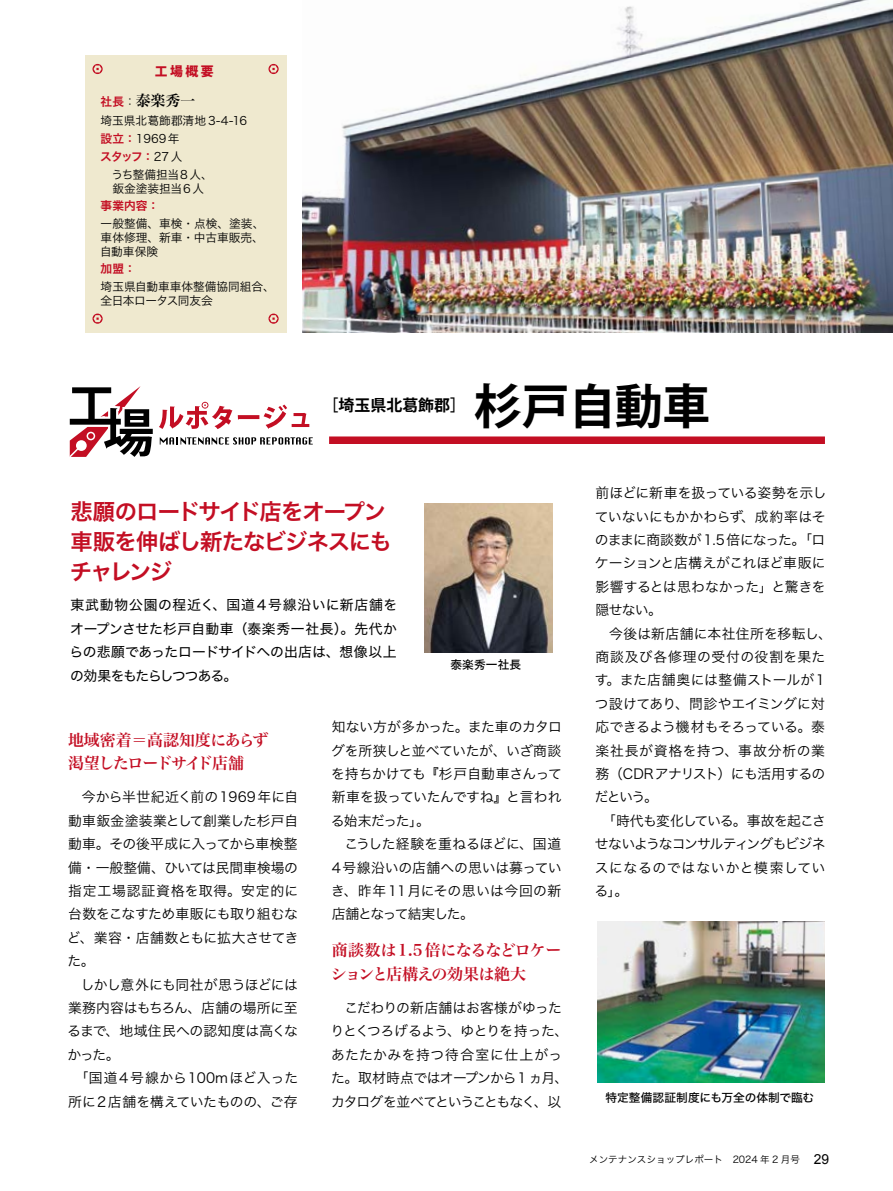
<style>
.page{position:relative;width:893px;height:1191px;background:#fff}
.page>*{position:absolute;margin:0;border:0;box-sizing:border-box;transform-origin:0 0}
.t1{font:700 47.85px "Koz Go Pro";letter-spacing:-.015em;color:#000}
.t2{font:22.35px/29.7px "Hira Kaku Pro W6";letter-spacing:-.055em;color:#c30e23}
.t3{font:15.9px/23.4px "Hira Min Pro N W6";letter-spacing:-.045em;color:#c30e23}
.t4{font:700 15.9px "Koz Go Pro";color:#000}
.t5{font:14.85px "Hira Min Pro N W6";color:#000}
.t6{font:13.8px/23.4px "Hira Kaku Pro W3";letter-spacing:-.005em;color:#000}
.t7{font:13.8px/23.4px "Hira Kaku Pro W3";letter-spacing:-.03em;color:#000}
.t8{font:13.8px/23.4px "Hiragino Sans W4";letter-spacing:-.015em;color:#000;text-align:justify}
.t9{font:800 12.9px "Koz Go Pro";color:#c30e23}
.t10{font:11.7px/13.6px "Hira Kaku Pro W3";color:#000}
.t11{font:11.7px "Hiragino Sans W5";letter-spacing:.01em;color:#000}
.t12{font:11.7px "Hira Kaku Pro W6";color:#c30e23}
.t13{font:9.6px "Hira Kaku Pro N W3";color:#000}
.s1{font-family:"Hira Kaku Pro W6";font-size:11.7px;color:#c30e23}
.s2{font-family:"Hira Kaku Pro W3";font-size:11.7px}
.s3{font-family:"Hira Kaku Pro W6";color:#c30e23}
.s4{font-family:"Hira Kaku Pro W3";color:#000}
.s5{font-family:"Arial";font-size:13.8px}
</style>
<div class="page">
<img style="left:302px;top:0;width:591px;height:333px">
<div style="left:329px;top:436px;width:496px;height:8px;background:#c30e23"></div>
<svg style="left:69px;top:386px;width:244px;height:71px"></svg>
<div style="left:76px;top:440px;width:11px;height:11px;background:#fff;border-radius:50%"></div>
<div style="left:87px;top:432px;width:8px;height:8px;border:2px solid #fff;border-radius:50%"></div>
<div style="left:85px;top:56px;width:201px;height:277px;background:#efe9cf"></div>
<svg style="left:92px;top:64px;width:11px;height:10px"></svg>
<svg style="left:268px;top:64px;width:11px;height:10px"></svg>
<svg style="left:92px;top:313px;width:11px;height:11px"></svg>
<svg style="left:268px;top:313px;width:11px;height:11px"></svg>
<img style="left:425px;top:503px;width:127px;height:149px">
<img style="left:598px;top:922px;width:226px;height:160px">
<p class="t9" style="left:155px;top:63px;width:61px">工場概要</p>
<p class="t5" style="left:101px;top:87px;width:96px"><span class="s1">社長</span><span class="s2">：</span>泰楽秀一</p>
<p class="t10" style="left:101px;top:111px;width:148px;line-height:17.9px">埼玉県北葛飾郡清地3-4-16<span class="s3">設立：</span>1969年</p>
<p class="t12" style="left:100px;top:146px;width:84px">スタッフ：<span class="s4">27 人</span></p>
<p class="t10" style="left:101px;top:167px;width:114px">　うち整備担当8人、　鈑金塗装担当6人</p>
<p class="t12" style="left:101px;top:195px;width:60px">事業内容：</p>
<p class="t10" style="left:100px;top:216px;width:166px;text-align:justify">一般整備、車検・点検、塗装、車体修理、新車・中古車販売、自動車保険</p>
<p class="t12" style="left:101px;top:258px;width:37px">加盟：</p>
<p class="t10" style="left:101px;top:279px;width:176px">埼玉県自動車車体整備協同組合、全日本ロータス同友会</p>
<h1 class="t1" style="left:474px;top:375px;width:238px">杉戸自動車</h1>
<p class="t4" style="left:323px;top:395px;width:153px">［埼玉県北葛飾郡］　</p>
<h2 class="t2" style="left:70px;top:496px;width:323px">悲願のロードサイド店をオープン車販を伸ばし新たなビジネスにもチャレンジ</h2>
<p class="t8" style="left:70px;top:592px;width:329px">東武動物公園の程近く、国道４号線沿いに新店舗をオープンさせた杉戸自動車（泰楽秀一社長）。先代からの悲願であったロードサイドへの出店は、想像以上の効果をもたらしつつある。</p>
<p class="t11" style="left:450px;top:654px;width:72px">泰楽秀一社長</p>
<p class="t3" style="left:68px;top:727px;width:202px">地域密着＝高認知度にあらず渇望したロードサイド店舗</p>
<p class="t6" style="left:67px;top:784px;width:233px">　今から半世紀近く前の1969年に自動車鈑金塗装業として創業した杉戸自動車。その後平成に入ってから車検整備・一般整備、ひいては民間車検場の指定工場認証資格を取得。安定的に台数をこなすため車販にも取り組むなど、業容・店舗数ともに拡大させてきた。<br>　しかし意外にも同社が思うほどには業務内容はもちろん、店舗の場所に至るまで、地域住民への認知度は高くなかった。<br>　「国道4号線から100mほど入った所に2店舗を構えていたものの、ご存</p>
<p class="t6" style="left:331px;top:714px;width:233px">知ない方が多かった。また車のカタログを所狭しと並べていたが、いざ商談を持ちかけても『杉戸自動車さんって新車を扱っていたんですね』と言われる始末だった」。<br>　こうした経験を重ねるほどに、国道<br>4号線沿いの店舗への思いは募っていき、昨年11月にその思いは今回の新店舗となって結実した。</p>
<p class="t3" style="left:331px;top:937px;width:232px">商談数は1.5倍になるなどロケーションと店構えの効果は絶大</p>
<p class="t7" style="left:331px;top:995px;width:239px">　こだわりの新店舗はお客様がゆったりとくつろげるよう、ゆとりを持った、あたたかみを持つ待合室に仕上がった。取材時点ではオープンから1 ヵ月、カタログを並べてということもなく、以</p>
<p class="t6" style="left:595px;top:480px;width:239px">前ほどに新車を扱っている姿勢を示していないにもかかわらず、成約率はそのままに商談数が1.5 倍になった。「ロケーションと店構えがこれほど車販に影響するとは思わなかった」と驚きを隠せない。<br>　今後は新店舗に本社住所を移転し、商談及び各修理の受付の役割を果たす。また店舗奥には整備ストールが1つ設けてあり、問診やエイミングに対応できるよう機材もそろっている。泰楽社長が資格を持つ、事故分析の業務（CDRアナリスト）にも活用するのだという。<br>　「時代も変化している。事故を起こさせないようなコンサルティングもビジネスになるのではないかと模索している」。</p>
<p class="t11" style="left:605px;top:1087px;width:210px">特定整備認証制度にも万全の体制で臨む</p>
<p class="t13" style="left:589px;top:1150px;width:242px">メンテナンスショップレポート　2024 年 2 月号 <span class="s5">29</span></p>
</div>
